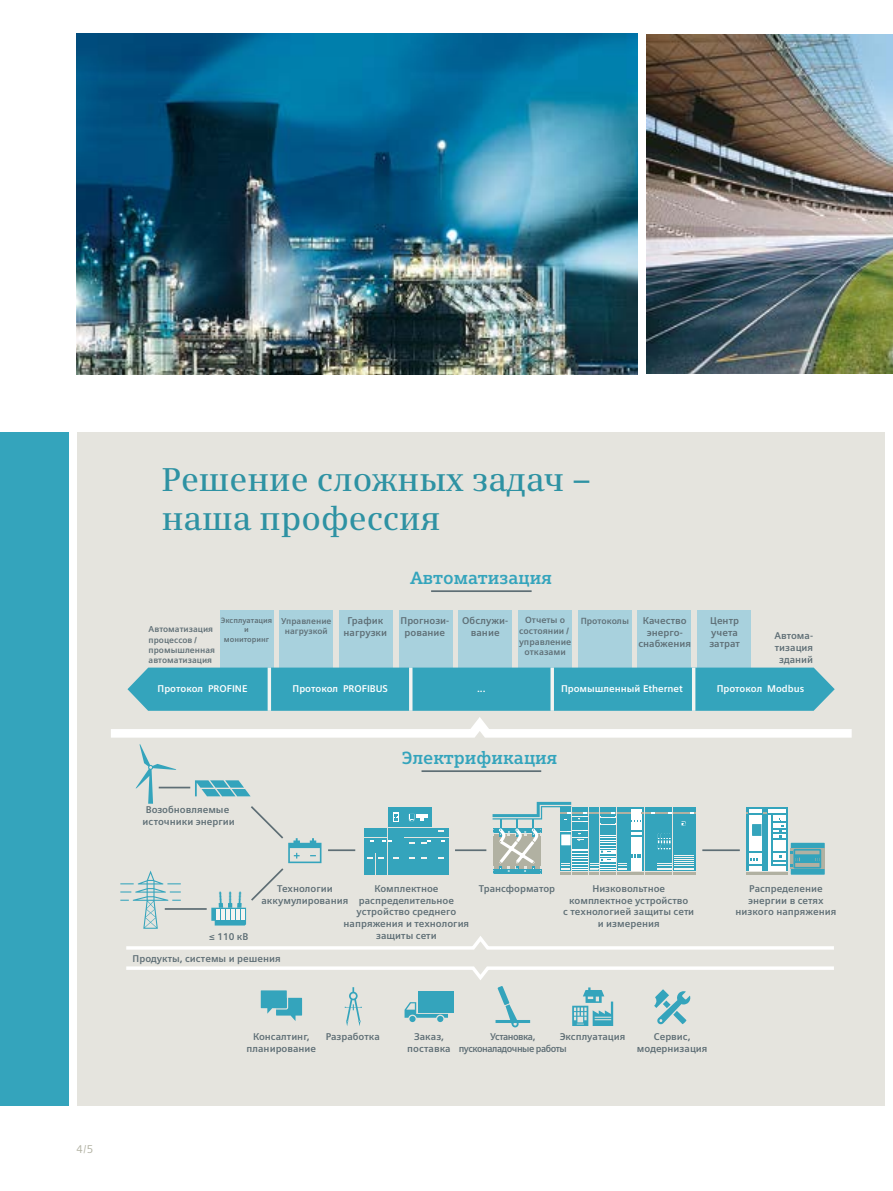
<style>
.page{position:relative;width:893px;height:1191px;background:#fff}
.page>*{position:absolute;margin:0;border:0;box-sizing:border-box;transform-origin:0 0}
.t1{font:600 33px/38.2px "Siemens Serif";color:#34a4bc}
.t2{font:700 17.7px "Siemens Slab";color:#34a4bc}
.t3{font:11.25px "Siemens Sans";color:#b1b1a2}
.t4{font:700 9.9px/11.9px "Siemens Sans";color:#5e6e75;text-align:center}
.t5{font:700 9.9px "Siemens Sans";color:#fff}
.t6{font:700 9.9px/11.9px "Siemens Sans";letter-spacing:-.05em;color:#5e6e75;text-align:center;scale:.95 1}
.t7{font:700 9px/10.8px "Siemens Sans";color:#5e6e75;text-align:center}
.t8{font:700 8.55px/10.4px "Siemens Sans";color:#5e6e75;text-align:center}
.t9{font:700 7.8px/9.3px "Siemens Sans";color:#5e6e75;text-align:center}
</style>
<div class="page">
<img style="left:646px;top:34px;width:247px;height:340px">
<img style="left:77px;top:34px;width:561px;height:340px">
<div style="left:77px;top:432px;width:807px;height:674px;background:#e5e4de"></div>
<div style="left:0;top:432px;width:68px;height:674px;background:#34a4bc"></div>
<div style="left:220px;top:610px;width:53px;height:68px;background:#a8d1dd"></div>
<div style="left:279px;top:610px;width:54px;height:68px;background:#a8d1dd"></div>
<div style="left:339px;top:610px;width:54px;height:68px;background:#a8d1dd"></div>
<div style="left:399px;top:610px;width:53px;height:68px;background:#a8d1dd"></div>
<div style="left:458px;top:610px;width:54px;height:68px;background:#a8d1dd"></div>
<div style="left:518px;top:610px;width:54px;height:68px;background:#a8d1dd"></div>
<div style="left:578px;top:610px;width:54px;height:68px;background:#a8d1dd"></div>
<div style="left:637px;top:610px;width:54px;height:68px;background:#a8d1dd"></div>
<div style="left:697px;top:610px;width:54px;height:68px;background:#a8d1dd"></div>
<hr style="left:431px;top:590px;width:101px;height:2px;background:#5e6e75">
<svg style="left:111px;top:667px;width:741px;height:361px"></svg>
<p class="t3" style="left:76px;top:1142px;width:18px">4/5</p>
<h1 class="t1" style="left:162px;top:460px;width:431px">Решение сложных задач – наша профессия</h1>
<h2 class="t2" style="left:410px;top:567px;width:143px">Автоматизация</h2>
<p class="t9" style="left:221px;top:615px;width:53px">Эксплуатация и мониторинг</p>
<p class="t8" style="left:281px;top:615px;width:52px">Управление нагрузкой</p>
<p class="t4" style="left:344px;top:614px;width:45px">График нагрузки</p>
<p class="t4" style="left:401px;top:614px;width:50px">Прогнози&shy;рование</p>
<p class="t4" style="left:462px;top:614px;width:47px">Обслужи&shy;вание</p>
<p class="t7" style="left:519px;top:614px;width:54px">Отчеты о состоянии / управление отказами</p>
<p class="t7" style="left:581px;top:615px;width:50px">Протоколы</p>
<p class="t4" style="left:638px;top:614px;width:54px">Качество энерго&shy;снабжения</p>
<p class="t4" style="left:709px;top:614px;width:32px;text-align:left">Центр учета затрат</p>
<p class="t8" style="left:149px;top:624px;width:68px;text-align:left">Автоматизация процессов / промышленная автоматизация</p>
<p class="t4" style="left:774px;top:629px;width:40px">Автома&shy;тизация зданий</p>
<p class="t5" style="left:158px;top:683px;width:91px">Протокол PROFINE</p>
<p class="t5" style="left:293px;top:683px;width:97px">Протокол PROFIBUS</p>
<p class="t5" style="left:477px;top:683px;width:10px">...</p>
<p class="t5" style="left:717px;top:683px;width:89px">Протокол Modbus</p>
<p class="t5" style="left:561px;top:683px;width:123px">Промышленный Ethernet</p>
<p class="t4" style="left:143px;top:804px;width:94px">Возобновляемые источники энергии</p>
<h2 class="t2" style="left:402px;top:747px;width:157px">Электрификация</h2>
<p class="t4" style="left:209px;top:930px;width:41px">≤ 110 кВ</p>
<p class="t4" style="left:344px;top:882px;width:127px">Комплектное распределительное устройство среднего напряжения и технология защиты сети</p>
<p class="t4" style="left:479px;top:882px;width:78px">Трансформатор</p>
<p class="t4" style="left:563px;top:882px;width:132px">Низковольтное комплектное устройство<br>с технологией защиты сети и измерения</p>
<p class="t4" style="left:736px;top:882px;width:102px">Распределение энергии в сетях низкого напряжения</p>
<p class="t4" style="left:261px;top:882px;width:89px">Технологии аккумулирования</p>
<p class="t4" style="left:133px;top:952px;width:150px">Продукты, системы и решения</p>
<p class="t4" style="left:326px;top:1030px;width:56px">Разработка</p>
<p class="t4" style="left:637px;top:1030px;width:72px">Сервис, модернизация</p>
<p class="t4" style="left:247px;top:1030px;width:71px">Консалтинг, планирование</p>
<p class="t4" style="left:414px;top:1030px;width:32px">Заказ,</p>
<p class="t4" style="left:560px;top:1030px;width:67px">Эксплуатация</p>
<p class="t6" style="left:459px;top:1030px;width:115px">Установка, пусконаладочные работы</p>
<p class="t4" style="left:407px;top:1042px;width:45px">поставка</p>
</div>
